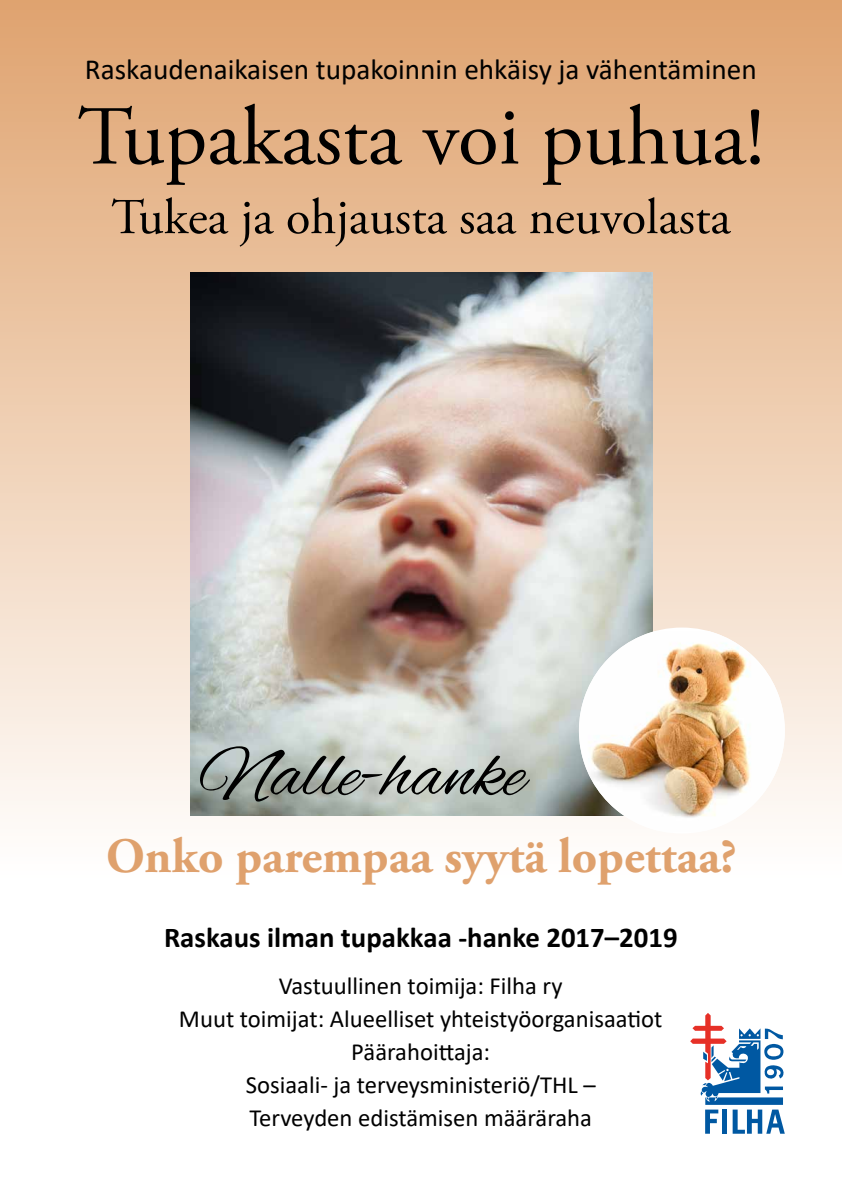
<style>
.page{position:relative;width:842px;height:1191px;background:#fff}
.page>*{position:absolute;margin:0;border:0;box-sizing:border-box;transform-origin:0 0}
.t1{font:83.6px "Adobe Garamond Pro";color:#000}
.t2{font:77.1px "Alex Brush";color:#000}
.t3{font:50.2px "Adobe Garamond Pro";color:#000}
.t4{font:700 49.4px "Adobe Garamond Pro";color:#dfa16d}
.t5{font:29.3px "Calibri";color:#000}
.t6{font:700 28.8px "Calibri";color:#000}
.t7{font:24.7px/32.9px "Calibri";color:#000;text-align:center}
</style>
<div class="page">
<div style="left:0;top:0;width:842px;height:884px;background:linear-gradient(to bottom,#dfa36e,#fff)"></div>
<img style="left:190px;top:273px;width:463px;height:542px">
<img style="left:579px;top:631px;width:206px;height:200px">
<svg style="left:690px;top:1013px;width:95px;height:120px"></svg>
<p class="t5" style="left:85px;top:49px;width:673px">Raskaudenaikaisen tupakoinnin ehkäisy ja vähentäminen</p>
<h1 class="t1" style="left:78px;top:87px;width:688px">Tupakasta voi puhua!</h1>
<h3 class="t3" style="left:111px;top:187px;width:621px">Tukea ja ohjausta saa neuvolasta</h3>
<h2 class="t2" style="left:200px;top:730px;width:327px">Nalle-hanke</h2>
<h3 class="t4" style="left:106px;top:827px;width:632px">Onko parempaa syytä lopettaa?</h3>
<p class="t6" style="left:164px;top:916px;width:515px">Raskaus ilman tupakkaa -hanke 2017–2019</p>
<p class="t7" style="left:179px;top:968px;width:485px">Vastuullinen toimija: Filha ry<br>Muut toimijat: Alueelliset yhteistyöorganisaatiot Päärahoittaja:<br>Sosiaali- ja terveysministeriö/THL –<br>Terveyden edistämisen määräraha</p>
</div>
